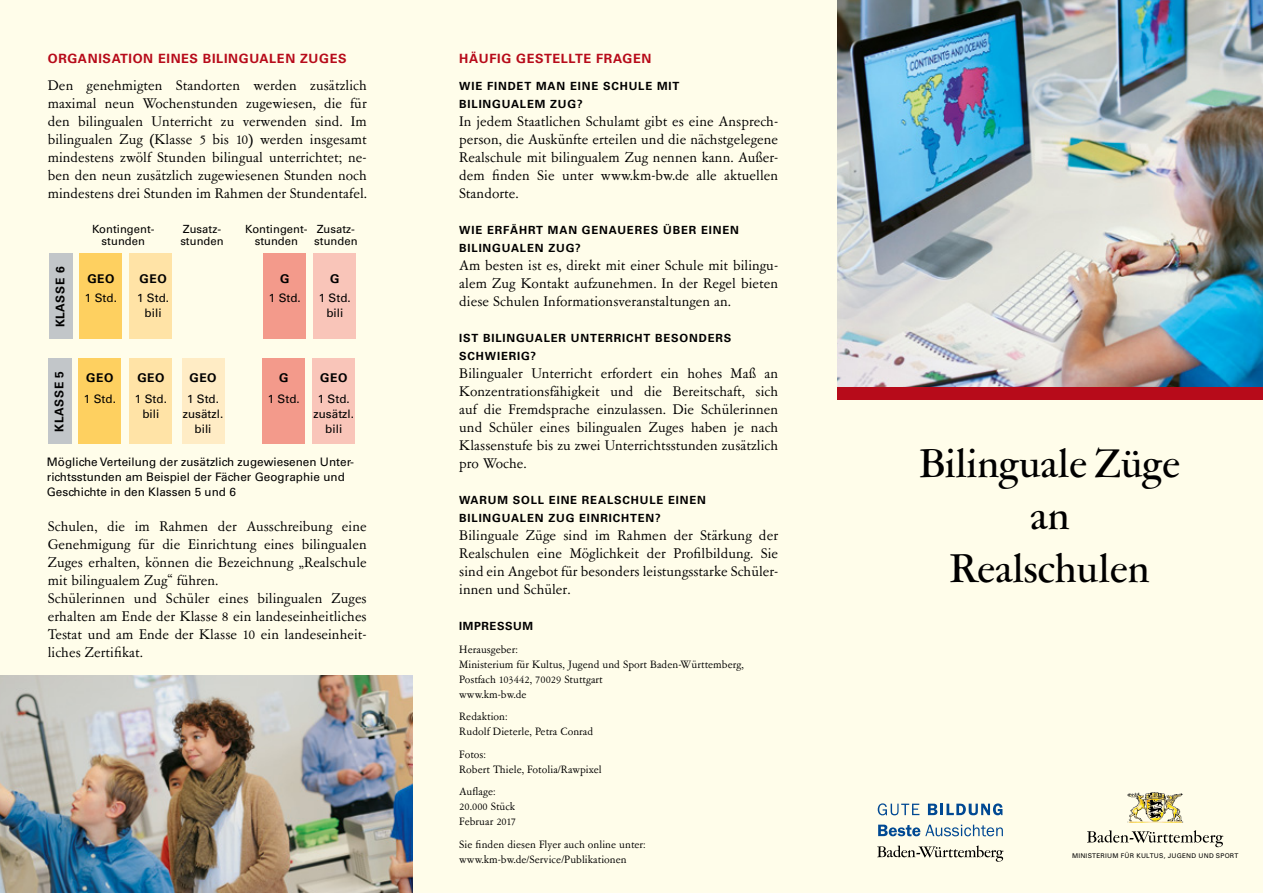
<style>
.page{position:relative;width:1263px;height:893px;background:#fffdea}
.page>*{position:absolute;margin:0;border:0;box-sizing:border-box;transform-origin:0 0}
.t1{font:500 45px/52.5px "Garamont Amst SH";letter-spacing:.01em;color:#000;text-align:center}
.t2{font:15.75px/18px "Garamont Amst SB";letter-spacing:.005em;color:#000;text-align:justify}
.t3{font:700 12.75px "Univers";letter-spacing:.05em;color:#b70b1a}
.t4{font:12px/15px "Garamont Amst SB";letter-spacing:.005em;color:#000}
.t5{font:700 12px "Univers";letter-spacing:.05em;color:#000}
.t6{font:11.7px/15px "Univers";letter-spacing:.005em;color:#000;text-align:center}
.t7{font:700 11.25px/18px "Univers";letter-spacing:.075em;color:#000}
.t8{font:11.25px/12px "Univers";letter-spacing:.005em;color:#000;text-align:center}
.t9{font:700 11.25px "Univers";letter-spacing:.05em;color:#000}
.t10{font:6.45px "Univers";letter-spacing:.035em;color:#000}
</style>
<div class="page">
<svg style="left:878px;top:803px;width:41px;height:12px"></svg>
<svg style="left:928px;top:803px;width:74px;height:12px"></svg>
<svg style="left:878px;top:825px;width:125px;height:11px"></svg>
<svg style="left:877px;top:845px;width:126px;height:17px"></svg>
<img style="left:838px;top:0;width:425px;height:387px">
<div style="left:838px;top:387px;width:425px;height:13px;background:#b70b1a"></div>
<img style="left:1128px;top:793px;width:56px;height:30px">
<svg style="left:1087px;top:830px;width:136px;height:17px"></svg>
<img style="left:0;top:675px;width:412px;height:218px">
<div style="left:48px;top:358px;width:24px;height:85px;background:#c2c6c9"></div>
<div style="left:50px;top:254px;width:23px;height:85px;background:#c2c6c9"></div>
<div style="left:80px;top:254px;width:42px;height:85px;background:#fed060"></div>
<div style="left:130px;top:254px;width:42px;height:85px;background:#ffe3a6"></div>
<div style="left:79px;top:358px;width:42px;height:85px;background:#fed060"></div>
<div style="left:130px;top:358px;width:42px;height:85px;background:#ffe3a6"></div>
<div style="left:182px;top:358px;width:42px;height:85px;background:#ffecc5"></div>
<div style="left:264px;top:254px;width:42px;height:85px;background:#f39a8b"></div>
<div style="left:314px;top:254px;width:42px;height:85px;background:#f9c5b9"></div>
<div style="left:263px;top:358px;width:42px;height:85px;background:#f39a8b"></div>
<div style="left:312px;top:358px;width:43px;height:85px;background:#f9c5b9"></div>
<p class="t3" style="left:48px;top:51px;width:300px">ORGANISATION EINES BILINGUALEN ZUGES</p>
<p class="t2" style="left:48px;top:77px;width:320px">Den genehmigten Standorten werden zusätzlich maximal neun Wochenstunden zugewiesen, die für den bilingualen Unterricht zu verwenden sind. Im bilingualen Zug (Klasse 5 bis 10) werden insgesamt mindestens zwölf Stunden bilingual unterrichtet; ne&shy;ben den neun zusätzlich zugewiesenen Stunden noch mindestens drei Stunden im Rahmen der Stundentafel.</p>
<p class="t8" style="left:92px;top:223px;width:64px">Kontingent&shy;stunden</p>
<p class="t5" style="left:139px;top:272px;width:29px">GEO</p>
<p class="t6" style="left:137px;top:290px;width:34px">1 Std. bili</p>
<p class="t5" style="left:53px;top:327px;width:62px;rotate:-90deg">KLASSE 6</p>
<p class="t5" style="left:87px;top:272px;width:29px">GEO</p>
<p class="t6" style="left:85px;top:290px;width:34px">1 Std.</p>
<p class="t8" style="left:180px;top:223px;width:45px;text-align:left">Zusatz&shy;stunden</p>
<p class="t5" style="left:52px;top:431px;width:62px;rotate:-90deg">KLASSE 5</p>
<p class="t5" style="left:86px;top:371px;width:29px">GEO</p>
<p class="t6" style="left:84px;top:392px;width:34px">1 Std.</p>
<p class="t5" style="left:137px;top:371px;width:29px">GEO</p>
<p class="t6" style="left:135px;top:392px;width:34px">1 Std. bili</p>
<p class="t5" style="left:189px;top:371px;width:29px">GEO</p>
<p class="t6" style="left:183px;top:392px;width:42px">1 Std. zusätzl. bili</p>
<p class="t8" style="left:245px;top:223px;width:64px">Kontingent&shy;stunden</p>
<p class="t8" style="left:314px;top:223px;width:45px;text-align:left">Zusatz&shy;stunden</p>
<p class="t5" style="left:280px;top:272px;width:11px">G</p>
<p class="t6" style="left:269px;top:290px;width:34px">1 Std.</p>
<p class="t5" style="left:330px;top:272px;width:11px">G</p>
<p class="t6" style="left:319px;top:290px;width:34px">1 Std. bili</p>
<p class="t5" style="left:279px;top:371px;width:11px">G</p>
<p class="t6" style="left:268px;top:392px;width:34px">1 Std.</p>
<p class="t5" style="left:320px;top:371px;width:29px">GEO</p>
<p class="t6" style="left:313px;top:392px;width:42px">1 Std. zusätzl. bili</p>
<p class="t6" style="left:47px;top:454px;width:309px;text-align:left">Mögliche Verteilung der zusätzlich zugewiesenen Unter&shy;richtsstunden am Beispiel der Fächer Geographie und<br>Geschichte in den Klassen 5 und 6</p>
<p class="t2" style="left:48px;top:518px;width:320px;text-align:left">Schulen, die im Rahmen der Ausschreibung eine Genehmigung für die Einrichtung eines bilingualen Zuges erhalten, können die Bezeichnung „Realschule mit bilingualem Zug“ führen.<br>Schülerinnen und Schüler eines bilingualen Zuges erhalten am Ende der Klasse 8 ein landeseinheitliches Testat und am Ende der Klasse 10 ein landeseinheit&shy;liches Zertifikat.</p>
<p class="t3" style="left:459px;top:51px;width:194px">HÄUFIG GESTELLTE FRAGEN</p>
<p class="t7" style="left:459px;top:77px;width:222px">WIE FINDET MAN EINE SCHULE MIT<br>BILINGUALEM ZUG?</p>
<p class="t2" style="left:459px;top:113px;width:320px">In jedem Staatlichen Schulamt gibt es eine Ansprech&shy;person, die Auskünfte erteilen und die nächstgelegene Realschule mit bilingualem Zug nennen kann. Außer&shy;dem finden Sie unter www.km-bw.de alle aktuellen Standorte.</p>
<p class="t7" style="left:459px;top:221px;width:281px">WIE ERFÄHRT MAN GENAUERES ÜBER EINEN<br>BILINGUALEN ZUG?</p>
<p class="t2" style="left:459px;top:257px;width:320px">Am besten ist es, direkt mit einer Schule mit bilingu&shy;alem Zug Kontakt aufzunehmen. In der Regel bieten diese Schulen Informationsveranstaltungen an.</p>
<p class="t7" style="left:459px;top:329px;width:273px">IST BILINGUALER UNTERRICHT BESONDERS<br>SCHWIERIG?</p>
<p class="t2" style="left:459px;top:365px;width:320px">Bilingualer Unterricht erfordert ein hohes Maß an Konzentrationsfähigkeit und die Bereitschaft, sich auf die Fremdsprache einzulassen. Die Schülerinnen und Schüler eines bilingualen Zuges haben je nach Klassenstufe bis zu zwei Unterrichtsstunden zusätzlich pro Woche.</p>
<p class="t7" style="left:459px;top:491px;width:248px">WARUM SOLL EINE REALSCHULE EINEN<br>BILINGUALEN ZUG EINRICHTEN?</p>
<p class="t2" style="left:459px;top:527px;width:320px">Bilinguale Züge sind im Rahmen der Stärkung der Realschulen eine Möglichkeit der Profilbildung. Sie sind ein Angebot für besonders leistungsstarke Schüler&shy;innen und Schüler.</p>
<p class="t9" style="left:459px;top:619px;width:75px">IMPRESSUM</p>
<p class="t4" style="left:459px;top:642px;width:286px">Herausgeber:<br>Ministerium für Kultus, Jugend und Sport Baden-Württemberg,<br>Postfach 103442, 70029 Stuttgart<br>www.km-bw.de</p>
<p class="t4" style="left:459px;top:709px;width:136px">Redaktion:<br>Rudolf Dieterle, Petra Conrad</p>
<p class="t4" style="left:459px;top:747px;width:144px">Fotos:<br>Robert Thiele, Fotolia/Rawpixel</p>
<p class="t4" style="left:459px;top:784px;width:58px">Auflage:<br>20.000 Stück<br>Februar 2017</p>
<p class="t4" style="left:459px;top:837px;width:188px">Sie finden diesen Flyer auch online unter: www.km-bw.de/Service/Publikationen</p>
<h1 class="t1" style="left:920px;top:439px;width:262px">Bilinguale Züge an<br>Realschulen</h1>
<p class="t10" style="left:1072px;top:852px;width:168px">MINISTERIUM FÜR KULTUS, JUGEND UND SPORT</p>
</div>
